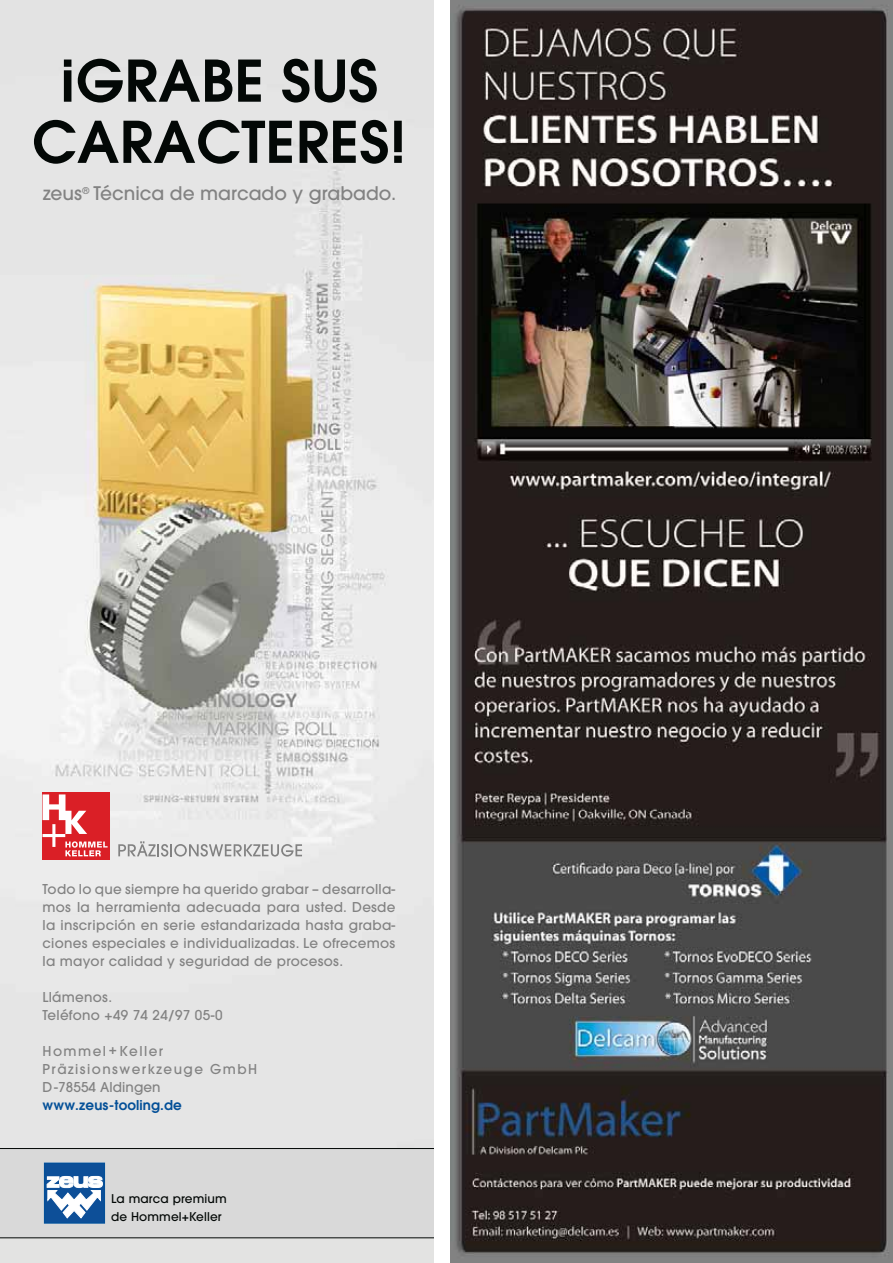
<style>
.page{position:relative;width:893px;height:1263px;background:#fff}
.page>*{position:absolute;margin:0;border:0;box-sizing:border-box;transform-origin:0 0}
.t1{font:600 57px/61.2px "ITC Avant Garde Std";letter-spacing:.01em;color:#030806;text-align:center}
.t2{font:500 18.6px "ITC Avant Garde Std";color:#828282}
.t3{font:500 13.5px/18px "ITC Avant Garde Std";letter-spacing:.02em;color:#828282;text-align:justify}
.t4{font:500 13.5px/18px "ITC Avant Garde Std";letter-spacing:.11em;color:#828282}
.t5{font:600 13.5px "ITC Avant Garde Std";letter-spacing:.01em;color:#045098}
.t6{font:500 12px/18px "ITC Avant Garde Std";letter-spacing:.01em;color:#030806}
</style>
<div class="page">
<img style="left:451px;top:0;width:442px;height:1263px">
<img style="left:0;top:0;width:434px;height:1263px">
<svg style="left:118px;top:841px;width:184px;height:15px;background:#cacaca"></svg>
<div style="left:43px;top:792px;width:67px;height:67px;background:#da1f26"></div>
<svg style="left:43px;top:794px;width:65px;height:62px"></svg>
<svg style="left:0;top:1148px;width:434px;height:90px;background:#c9cdd2"></svg>
<h1 class="t1" style="left:32px;top:54px;width:375px">¡GRABE SUS<br>CARACTERES!</h1>
<h2 class="t2" style="left:43px;top:185px;width:355px">zeus<sup>®</sup> Técnica de marcado y grabado.</h2>
<p class="t3" style="left:43px;top:881px;width:354px">Todo lo que siempre ha querido grabar – desarrolla&shy;mos la herramienta adecuada para usted. Desde la inscripción en serie estandarizada hasta graba&shy;ciones especiales e individualizadas. Le ofrecemos la mayor calidad y seguridad de procesos.</p>
<p class="t3" style="left:43px;top:989px;width:182px">Llámenos.<br>Teléfono +49 74 24/97 05-0</p>
<p class="t4" style="left:43px;top:1043px;width:216px">Hommel+Keller<br>Präzisionswerkzeuge GmbH<br>D-78554 Aldingen</p>
<p class="t5" style="left:43px;top:1099px;width:141px">www.zeus-tooling.de</p>
<p class="t6" style="left:111px;top:1190px;width:117px">La marca premium de Hommel+Keller</p>
</div>
